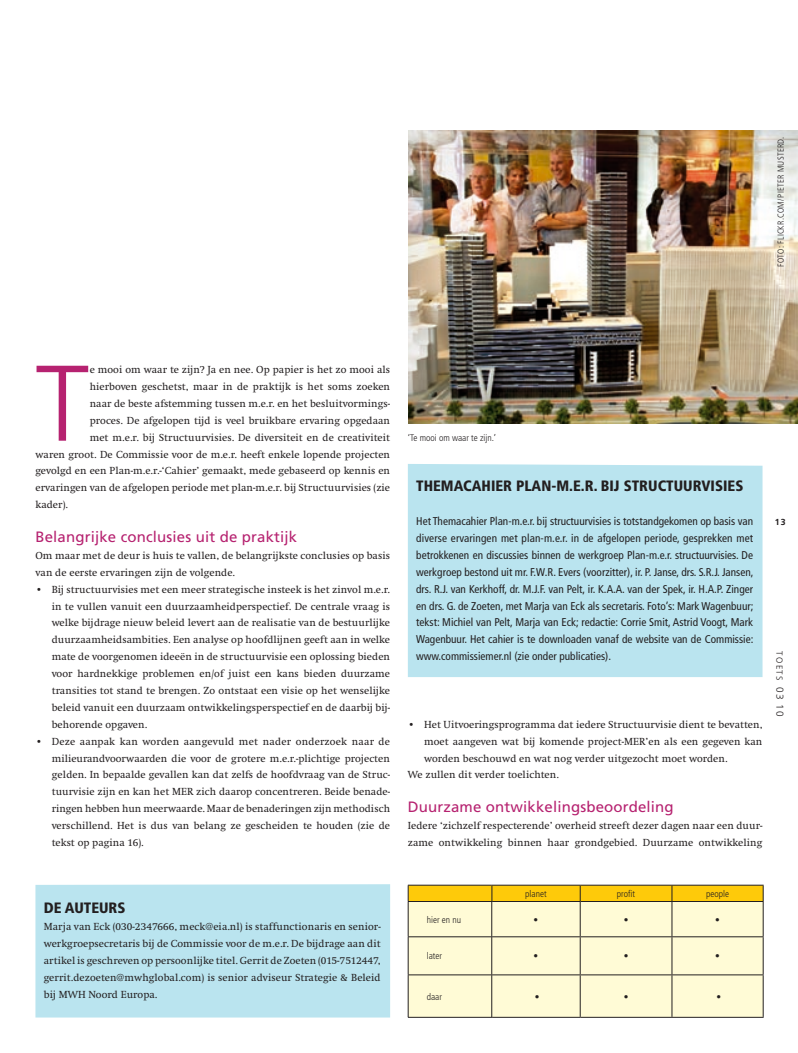
<style>
.page{position:relative;width:798px;height:1053px;background:#fff}
.page>*{position:absolute;margin:0;border:0;box-sizing:border-box;transform-origin:0 0}
._06_broodtekst_initi{font:300 107.38px "Frutiger";color:#b62270}
._05_tussenkop{font:15px "Frutiger";letter-spacing:.01em;color:#b62270}
._12_kaderkop{font:900 condensed 15px "Frutiger";color:#231f20}
._13_kadertekst{font:condensed 11.25px/16.9px "Frutiger";color:#231f20;text-align:justify}
._06_broodtekst{font:10.62px/16.9px "Swift";letter-spacing:.005em;color:#231f20;text-align:justify}
._06_broodtekst_initi-2{font:10.62px "Swift";letter-spacing:.005em;color:#231f20}
._06_bijschrift{font:300 condensed 9.38px "Frutiger";color:#231f20}
.credit{font:300 condensed 8.75px "Frutiger";letter-spacing:.025em;color:#231f20}
.t1{font:300 8.75px "Frutiger";letter-spacing:.14em;color:#231f20}
.t2{font:700 8.75px "Frutiger";color:#231f20}
.s1{font-size:10px}
</style>
<div class="page">
<div style="left:35px;top:884px;width:355px;height:133px;background:#bae4ef"></div>
<div style="left:408px;top:901px;width:354px;height:115px;background:#fffbd6"></div>
<hr style="left:407px;top:884px;width:84px;height:1px;background:#231f20">
<hr style="left:491px;top:884px;width:89px;height:1px;background:#231f20">
<hr style="left:580px;top:884px;width:91px;height:1px;background:#231f20">
<hr style="left:671px;top:884px;width:92px;height:1px;background:#231f20">
<hr style="left:407px;top:901px;width:1px;height:35px;background:#231f20">
<hr style="left:407px;top:901px;width:85px;height:1px;background:#231f20">
<hr style="left:491px;top:901px;width:1px;height:35px;background:#231f20">
<hr style="left:407px;top:936px;width:85px;height:1px;background:#231f20">
<hr style="left:579px;top:901px;width:1px;height:35px;background:#231f20">
<hr style="left:671px;top:901px;width:1px;height:35px;background:#231f20">
<hr style="left:762px;top:901px;width:1px;height:35px;background:#231f20">
<hr style="left:407px;top:937px;width:1px;height:37px;background:#231f20">
<hr style="left:491px;top:937px;width:1px;height:37px;background:#231f20">
<hr style="left:407px;top:974px;width:85px;height:1px;background:#231f20">
<hr style="left:492px;top:936px;width:88px;height:1px;background:#231f20">
<hr style="left:580px;top:936px;width:91px;height:1px;background:#231f20">
<hr style="left:671px;top:936px;width:92px;height:1px;background:#231f20">
<hr style="left:579px;top:937px;width:1px;height:37px;background:#231f20">
<hr style="left:671px;top:937px;width:1px;height:37px;background:#231f20">
<hr style="left:762px;top:937px;width:1px;height:37px;background:#231f20">
<hr style="left:407px;top:975px;width:1px;height:41px;background:#231f20">
<hr style="left:491px;top:975px;width:1px;height:41px;background:#231f20">
<hr style="left:407px;top:1016px;width:85px;height:1px;background:#231f20">
<hr style="left:492px;top:974px;width:88px;height:1px;background:#231f20">
<hr style="left:580px;top:974px;width:91px;height:1px;background:#231f20">
<hr style="left:671px;top:974px;width:92px;height:1px;background:#231f20">
<hr style="left:492px;top:1016px;width:88px;height:1px;background:#231f20">
<hr style="left:580px;top:1016px;width:91px;height:1px;background:#231f20">
<hr style="left:671px;top:1016px;width:92px;height:1px;background:#231f20">
<hr style="left:579px;top:975px;width:1px;height:41px;background:#231f20">
<hr style="left:671px;top:975px;width:1px;height:41px;background:#231f20">
<hr style="left:762px;top:975px;width:1px;height:41px;background:#231f20">
<div style="left:408px;top:464px;width:354px;height:213px;background:#bae4ef"></div>
<img style="left:408px;top:130px;width:389px;height:294px">
<svg style="left:407px;top:885px;width:356px;height:16px"></svg>
<p class="credit" style="left:775px;top:267px;width:132px;rotate:-90deg">Foto: Flickr.com/pieter musterd.</p>
<p class="_06_broodtekst_initi" style="left:35px;top:343px;width:55px">T</p>
<p class="_06_broodtekst_initi-2" style="left:90px;top:364px;width:302px">e mooi om waar te zijn? Ja en nee. Op papier is het zo mooi als</p>
<p class="_06_broodtekst_initi-2" style="left:90px;top:381px;width:302px">hierboven geschetst, maar in de praktijk is het soms zoeken</p>
<p class="_06_broodtekst_initi-2" style="left:90px;top:398px;width:302px">naar de beste afstemming tussen m.e.r. en het besluitvormings-</p>
<p class="_06_broodtekst_initi-2" style="left:90px;top:414px;width:302px">proces. De afgelopen tijd is veel bruikbare ervaring opgedaan</p>
<p class="_06_broodtekst_initi-2" style="left:90px;top:431px;width:302px">met m.e.r. bij Structuurvisies. De diversiteit en de creativiteit</p>
<p class="_06_broodtekst_initi-2" style="left:35px;top:448px;width:356px">waren groot. De Commissie voor de m.e.r. heeft enkele lopende projecten</p>
<p class="_06_broodtekst_initi-2" style="left:35px;top:465px;width:356px">gevolgd en een Plan-m.e.r.-‘Cahier’ gemaakt, mede gebaseerd op kennis en</p>
<p class="_06_broodtekst_initi-2" style="left:35px;top:482px;width:356px">ervaringen van de afgelopen periode met plan-m.e.r. bij Structuurvisies (zie</p>
<p class="_06_broodtekst_initi-2" style="left:35px;top:499px;width:34px">kader).</p>
<p class="_05_tussenkop" style="left:35px;top:528px;width:263px">Belangrijke conclusies uit de praktijk</p>
<p class="_06_broodtekst" style="left:35px;top:547px;width:356px">Om maar met de deur is huis te vallen, de belangrijkste conclusies op basis van de eerste ervaringen zijn de volgende.</p>
<p class="_06_broodtekst" style="left:52px;top:581px;width:340px;text-indent:-16px">• Bij structuurvisies met een meer strategische insteek is het zinvol m.e.r. in te vullen vanuit een duurzaamheidperspectief. De centrale vraag is welke bijdrage nieuw beleid levert aan de realisatie van de bestuurlijke duurzaamheidsambities. Een analyse op hoofdlijnen geeft aan in welke mate de voorgenomen ideeën in de structuurvisie een oplossing bieden voor hardnekkige problemen en/of juist een kans bieden duurzame transities tot stand te brengen. Zo ontstaat een visie op het wenselijke beleid vanuit een duurzaam ontwikkelingsperspectief en de daarbij bij&shy;behorende opgaven.</p>
<p class="_06_broodtekst" style="left:52px;top:732px;width:340px;text-indent:-16px">• Deze aanpak kan worden aangevuld met nader onderzoek naar de milieurandvoorwaarden die voor de grotere m.e.r.-plichtige projecten gelden. In bepaalde gevallen kan dat zelfs de hoofdvraag van de Struc&shy;tuurvisie zijn en kan het MER zich daarop concentreren. Beide benade&shy;ringen hebben hun meerwaarde. Maar de benaderingen zijn methodisch verschillend. Het is dus van belang ze gescheiden te houden (zie de tekst op pagina 16).</p>
<p class="_12_kaderkop" style="left:44px;top:899px;width:83px">DE AUTEURS</p>
<p class="_06_broodtekst" style="left:44px;top:918px;width:338px">Marja van Eck (030-2347666, meck@eia.nl) is staffunctionaris en senior&shy;werkgroepsecretaris bij de Commissie voor de m.e.r. De bijdrage aan dit artikel is geschreven op persoonlijke titel. Gerrit de Zoeten (015-7512447, gerrit.dezoeten@mwhglobal.com) is senior adviseur Strategie &amp; Beleid bij MWH Noord Europa.</p>
<p class="_06_bijschrift" style="left:407px;top:432px;width:90px">‘Te mooi om waar te zijn.’</p>
<p class="_12_kaderkop" style="left:416px;top:477px;width:328px">THEMACAHIER PLAN-M.E.R. BIJ STRUCTUURVISIES</p>
<p class="_13_kadertekst" style="left:416px;top:513px;width:338px">Het Themacahier Plan-m.e.r. bij structuurvisies is totstandgekomen op basis van diverse ervaringen met plan-m.e.r. in de afgelopen periode, gesprekken met betrokkenen en discussies binnen de werkgroep Plan-m.e.r. structuurvisies. De werkgroep bestond uit mr. F.W.R. Evers (voorzitter), ir. P. Janse, drs. S.R.J. Jansen, drs. R.J. van Kerkhoff, dr. M.J.F. van Pelt, ir. K.A.A. van der Spek, ir. H.A.P. Zinger en drs. G. de Zoeten, met Marja van Eck als secretaris. Foto’s: Mark Wagenbuur; tekst: Michiel van Pelt, Marja van Eck; redactie: Corrie Smit, Astrid Voogt, Mark Wagenbuur. Het cahier is te downloaden vanaf de website van de Commissie: www.commissiemer.nl (zie onder publicaties).</p>
<p class="_06_broodtekst" style="left:424px;top:716px;width:340px;text-indent:-16px">• Het Uitvoeringsprogramma dat iedere Structuurvisie dient te bevatten, moet aangeven wat bij komende project-MER’en als een gegeven kan worden beschouwd en wat nog verder uitgezocht moet worden.</p>
<p class="_06_broodtekst" style="left:407px;top:766px;width:152px">We zullen dit verder toelichten.</p>
<p class="_05_tussenkop" style="left:407px;top:798px;width:267px">Duurzame ontwikkelingsbeoordeling</p>
<p class="_06_broodtekst" style="left:407px;top:817px;width:356px">Iedere ‘zichzelf respecterende’ overheid streeft dezer dagen naar een duur&shy;zame ontwikkeling binnen haar grondgebied. Duurzame ontwikkeling</p>
<p class="t2" style="left:774px;top:517px;width:12px">13</p>
<p class="t1" style="left:784px;top:651px;width:67px;rotate:90deg">TOETS <span class="s1">03 10</span></p>
<p class="_06_bijschrift" style="left:525px;top:888px;width:23px">planet</p>
<p class="_06_bijschrift" style="left:616px;top:888px;width:20px">profit</p>
<p class="_06_bijschrift" style="left:705px;top:888px;width:24px">people</p>
<p class="_06_bijschrift" style="left:426px;top:914px;width:36px">hier en nu</p>
<p class="_06_bijschrift" style="left:533px;top:914px;width:6px">•</p>
<p class="_06_bijschrift" style="left:623px;top:914px;width:6px">•</p>
<p class="_06_bijschrift" style="left:715px;top:914px;width:6px">•</p>
<p class="_06_bijschrift" style="left:426px;top:950px;width:17px">later</p>
<p class="_06_bijschrift" style="left:533px;top:950px;width:6px">•</p>
<p class="_06_bijschrift" style="left:623px;top:950px;width:6px">•</p>
<p class="_06_bijschrift" style="left:715px;top:950px;width:6px">•</p>
<p class="_06_bijschrift" style="left:426px;top:990px;width:17px">daar</p>
<p class="_06_bijschrift" style="left:534px;top:990px;width:6px">•</p>
<p class="_06_bijschrift" style="left:623px;top:990px;width:6px">•</p>
<p class="_06_bijschrift" style="left:716px;top:990px;width:6px">•</p>
</div>
